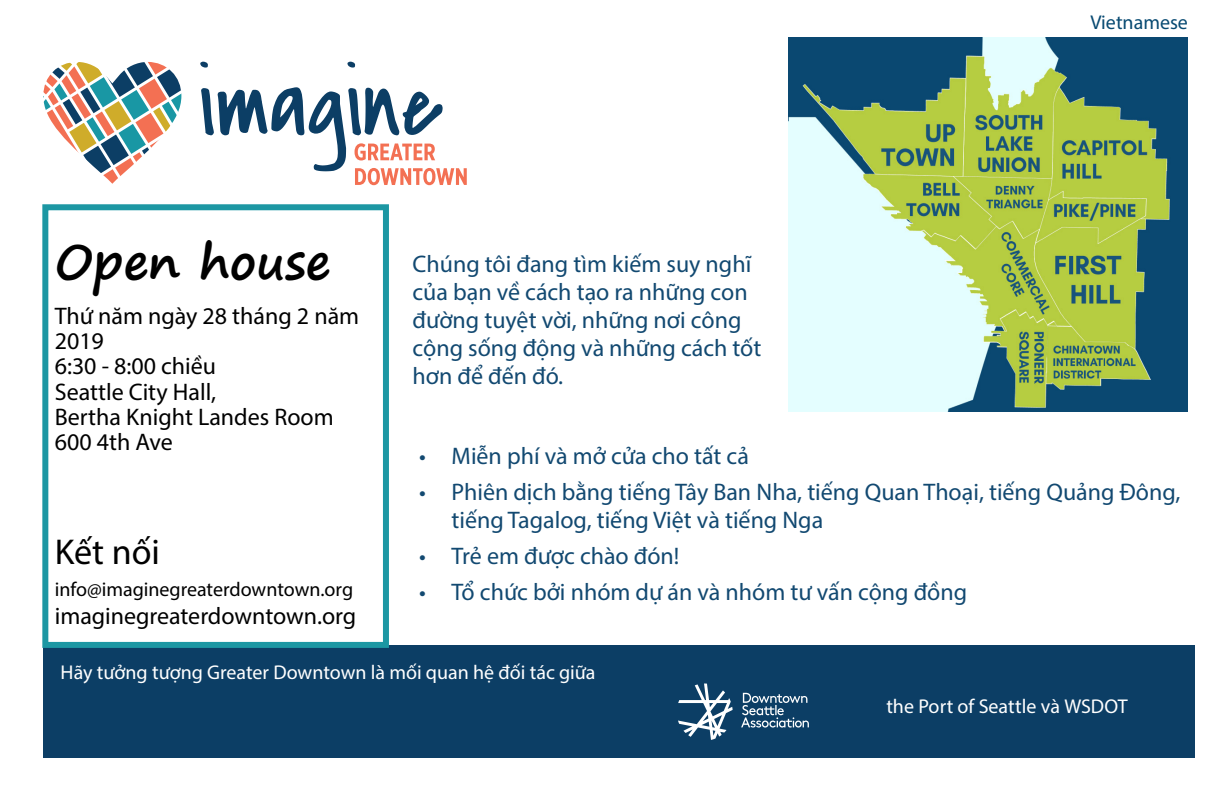
<style>
.page{position:relative;width:1224px;height:794px;background:#fff}
.page>*{position:absolute;margin:0;border:0;box-sizing:border-box;transform-origin:0 0}
.t1{font:700 48px "Segoe Print";color:#000}
.t2{font:36px "Myriad Pro";color:#000}
.t3{font:24px/28px "Myriad Pro";color:#124971}
.t4{font:24px/25.2px "Myriad Pro";color:#000}
.t5{font:20px "Myriad Pro";color:#fff}
.t6{font:20px "Myriad Pro";color:#000}
.t7{font:20px "Myriad Pro";color:#084a72}
</style>
<div class="page">
<div style="left:43px;top:646px;width:1152px;height:112px;background:#0c3e65"></div>
<div style="left:42px;top:204px;width:347px;height:444px;border:6px solid #1c97a3"></div>
<svg style="left:43px;top:62px;width:138px;height:122px"></svg>
<svg style="left:200px;top:62px;width:267px;height:123px"></svg>
<svg style="left:678px;top:683px;width:131px;height:57px"></svg>
<img style="left:789px;top:38px;width:398px;height:374px">
<p class="t7" style="left:1090px;top:10px;width:99px">Vietnamese</p>
<p class="t1" style="left:55px;top:218px;width:278px">Open house</p>
<p class="t4" style="left:55px;top:303px;width:306px">Thứ năm ngày 28 tháng 2 năm<br>2019</p>
<p class="t4" style="left:55px;top:353px;width:163px">6:30 - 8:00 chiều</p>
<p class="t4" style="left:55px;top:379px;width:281px">Seattle City Hall,<br>Bertha Knight Landes Room</p>
<p class="t4" style="left:55px;top:429px;width:120px">600 4th Ave</p>
<p class="t3" style="left:413px;top:249px;width:350px">Chúng tôi đang tìm kiếm suy nghĩ của bạn về cách tạo ra những con đường tuyệt vời, những nơi công cộng sống động và những cách tốt hơn để đến đó.</p>
<p class="t3" style="left:419px;top:441px;width:331px">• Miễn phí và mở cửa cho tất cả</p>
<p class="t3" style="left:451px;top:477px;width:730px;text-indent:-32px">• Phiên dịch bằng tiếng Tây Ban Nha, tiếng Quan Thoại, tiếng Quảng Đông, tiếng Tagalog, tiếng Việt và tiếng Nga</p>
<p class="t3" style="left:419px;top:541px;width:262px">• Trẻ em được chào đón!</p>
<p class="t3" style="left:419px;top:577px;width:550px">• Tổ chức bởi nhóm dự án và nhóm tư vấn cộng đồng</p>
<p class="t2" style="left:55px;top:529px;width:107px">Kết nối</p>
<p class="t6" style="left:55px;top:576px;width:300px">info@imaginegreaterdowntown.org</p>
<p class="t4" style="left:55px;top:603px;width:303px">imaginegreaterdowntown.org</p>
<p class="t5" style="left:61px;top:659px;width:536px">Hãy tưởng tượng Greater Downtown là mối quan hệ đối tác giữa</p>
<p class="t5" style="left:886px;top:693px;width:243px">the Port of Seattle và WSDOT</p>
</div>
